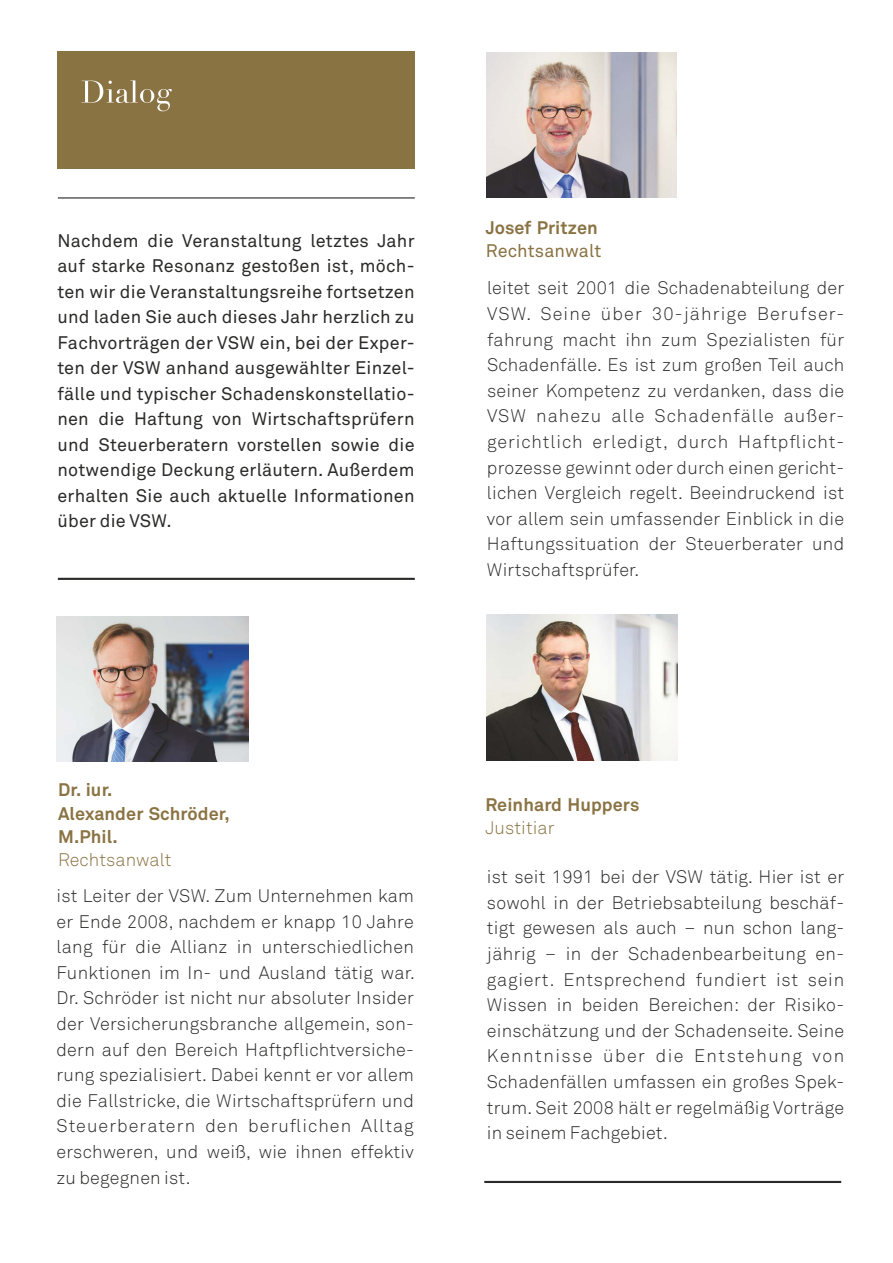
<style>
.page{position:relative;width:893px;height:1263px;background:#fff}
.page>*{position:absolute;margin:0;border:0;box-sizing:border-box;transform-origin:0 0}
.t1{font:300 18px/25.7px "Akkurat";letter-spacing:.015em;color:#2b2a29;text-align:justify}
.t2{font:18px/25.5px "Akkurat";letter-spacing:.015em;color:#2b2a29;text-align:justify}
.t3{font:700 18px/23.5px "Akkurat";letter-spacing:.005em;color:#8a7343}
.t4{font:300 18px "Akkurat";letter-spacing:.005em;color:#8a7343}
.t5{font:18px "Akkurat";letter-spacing:.005em;color:#8a7343}
</style>
<div class="page">
<div style="left:57px;top:52px;width:357px;height:117px;background:#8a7343"></div>
<svg style="left:82px;top:80px;width:90px;height:31px"></svg>
<hr style="left:58px;top:578px;width:357px;height:2px;background:#2b2a29">
<hr style="left:58px;top:197px;width:357px;height:1px;background:#2b2a29">
<img style="left:57px;top:616px;width:191px;height:145px">
<img style="left:487px;top:614px;width:190px;height:146px">
<img style="left:487px;top:52px;width:189px;height:145px">
<hr style="left:484px;top:1181px;width:357px;height:2px;background:#2b2a29">
<p class="t2" style="left:57px;top:227px;width:359px">Nachdem die Veranstaltung letztes Jahr auf starke Resonanz gestoßen ist, möch&shy;ten wir die Veranstaltungsreihe fortsetzen und laden Sie auch dieses Jahr herzlich zu Fachvorträgen der VSW ein, bei der Exper&shy;ten der VSW anhand ausgewählter Einzel&shy;fälle und typischer Schadenskonstellatio&shy;nen die Haftung von Wirtschaftsprüfern und Steuerberatern vorstellen sowie die notwendige Deckung erläutern. Außerdem erhalten Sie auch aktuelle Informationen über die VSW.</p>
<p class="t3" style="left:486px;top:215px;width:113px">Josef Pritzen</p>
<p class="t5" style="left:486px;top:239px;width:117px">Rechtsanwalt</p>
<p class="t1" style="left:487px;top:275px;width:359px">leitet seit 2001 die Schadenabteilung der VSW. Seine über 30-jährige Berufser&shy;fahrung macht ihn zum Spezialisten für Schadenfälle. Es ist zum großen Teil auch seiner Kompetenz zu verdanken, dass die VSW nahezu alle Schadenfälle außer&shy;gerichtlich erledigt, durch Haftpflicht&shy;prozesse gewinnt oder durch einen gericht&shy;lichen Vergleich regelt. Beeindruckend ist vor allem sein umfassender Einblick in die Haftungssituation der Steuerberater und Wirtschaftsprüfer.</p>
<p class="t3" style="left:58px;top:777px;width:173px">Dr. iur.<br>Alexander Schröder,<br>M.Phil.</p>
<p class="t4" style="left:58px;top:848px;width:115px">Rechtsanwalt</p>
<p class="t1" style="left:56px;top:882px;width:360px">ist Leiter der VSW. Zum Unternehmen kam er Ende 2008, nachdem er knapp 10 Jahre lang für die Allianz in unterschiedlichen Funktionen im In- und Ausland tätig war.<br>Dr. Schröder ist nicht nur absoluter Insider der Versicherungsbranche allgemein, son&shy;dern auf den Bereich Haftpflichtversiche&shy;rung spezialisiert. Dabei kennt er vor allem die Fallstricke, die Wirtschaftsprüfern und Steuerberatern den beruflichen Alltag erschweren, und weiß, wie ihnen effektiv zu begegnen ist.</p>
<p class="t3" style="left:485px;top:792px;width:156px">Reinhard Huppers</p>
<p class="t4" style="left:485px;top:816px;width:71px">Justitiar</p>
<p class="t1" style="left:487px;top:863px;width:359px">ist seit 1991 bei der VSW tätig. Hier ist er sowohl in der Betriebsabteilung beschäf&shy;tigt gewesen als auch – nun schon lang&shy;jährig – in der Schadenbearbeitung en&shy;gagiert. Entsprechend fundiert ist sein Wissen in beiden Bereichen: der Risiko&shy;einschätzung und der Schadenseite. Seine Kenntnisse über die Entstehung von Schadenfällen umfassen ein großes Spek&shy;trum. Seit 2008 hält er regelmäßig Vorträge in seinem Fachgebiet.</p>
</div>
